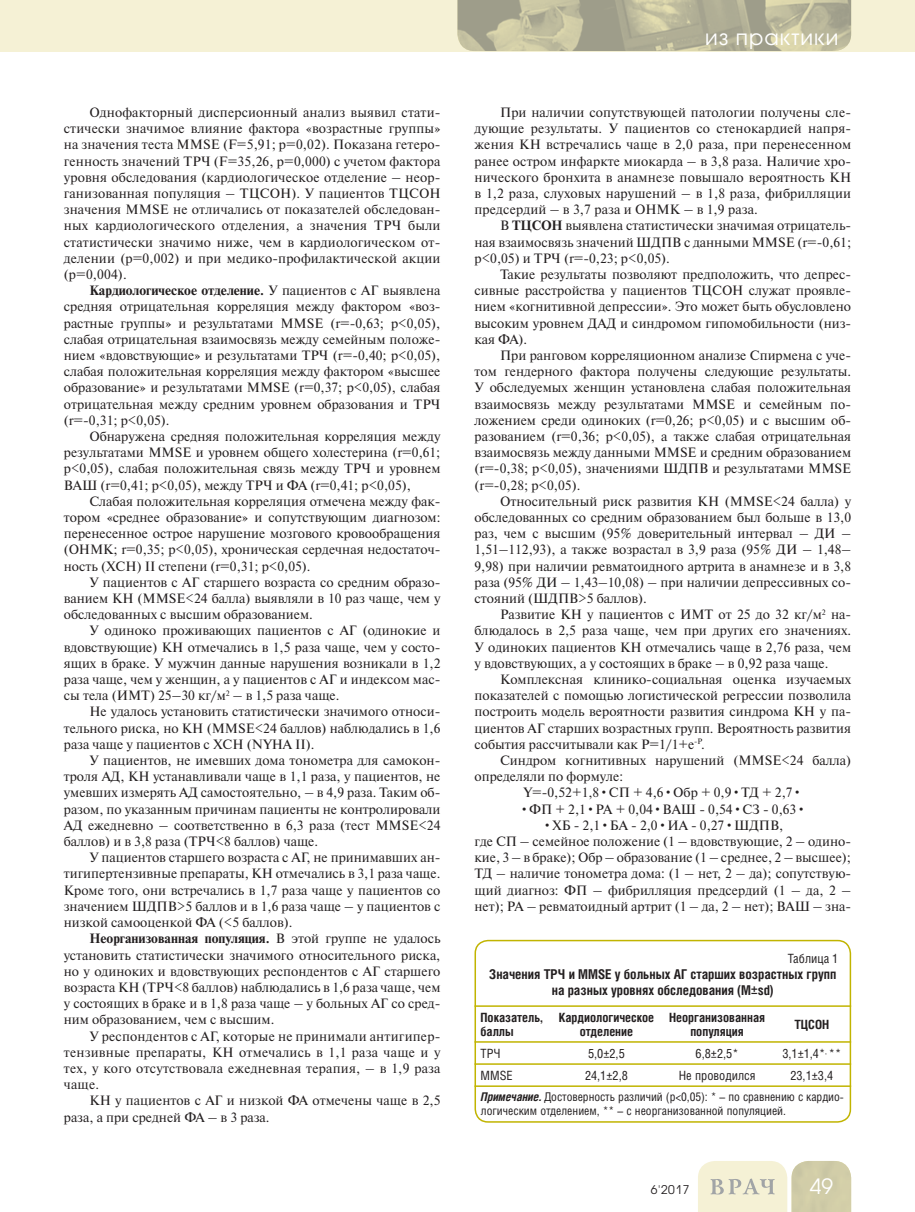
<style>
.page{position:relative;width:915px;height:1212px;background:#fff}
.page>*{position:absolute;margin:0;border:0;box-sizing:border-box;transform-origin:0 0}
.t1{font:21px "Avant Garde Gothic C";letter-spacing:.05em;color:#fff}
.t2{font:13.5px/16.2px "Newton C";color:#231f20;text-align:justify}
.t3{font:700 13.5px/16.2px "Helios Cond";color:#231f20;text-align:center}
.t4{font:700 12.75px/13.5px "Helios Cond";color:#231f20;text-align:center}
.t5{font:12.75px "Helios Cond";color:#231f20}
.t6{font:12px/14.4px "Helios Cond";color:#231f20}
.t7{font:12px "Avant Garde Gothic C";color:#231f20}
.s1{font-weight:700}
.s2{font-weight:700;font-style:italic}
</style>
<div class="page">
<div style="left:0;top:0;width:914px;height:51px;background:#f5f1d5"></div>
<svg style="left:698px;top:1161px;width:152px;height:51px;background:#e3e0c4"></svg>
<img style="left:457px;top:0;width:393px;height:51px">
<div style="left:474px;top:940px;width:376px;height:183px;border:2px solid #c1b400;border-radius:13px"></div>
<hr style="left:474px;top:1005px;width:376px;height:2px;background:#c1b400">
<hr style="left:474px;top:1041px;width:376px;height:2px;background:#c1b400">
<hr style="left:474px;top:1063px;width:376px;height:2px;background:#c1b400">
<hr style="left:474px;top:1085px;width:376px;height:2px;background:#c1b400">
<p class="t2" style="left:64px;top:106px;width:378px;text-indent:26px">Однофакторный дисперсионный анализ выявил стати&shy;стически значимое влияние фактора «возрастные группы» на значения теста MMSE (F=5,91; р=0,02). Показана гетеро&shy;генность значений ТРЧ (F=35,26, р=0,000) с учетом фактора уровня обследования (кардиологическое отделение – неор&shy;ганизованная популяция – ТЦСОН). У пациентов ТЦСОН значения MMSE не отличались от показателей обследован&shy;ных кардиологического отделения, а значения ТРЧ были статистически значимо ниже, чем в кардиологическом от&shy;делении (р=0,002) и при медико-профилактической акции (р=0,004).</p>
<p class="t2" style="left:64px;top:284px;width:378px;text-indent:26px"><span class="s1">Кардиологическое отделение.</span> У пациентов с АГ выявлена средняя отрицательная корреляция между фактором «воз&shy;растные группы» и результатами MMSE (r=-0,63; p&lt;0,05), слабая отрицательная взаимосвязь между семейным положе&shy;нием «вдовствующие» и результатами ТРЧ (r=-0,40; p&lt;0,05), слабая положительная корреляция между фактором «высшее образование» и результатами MMSE (r=0,37; p&lt;0,05), слабая отрицательная между средним уровнем образования и ТРЧ (r=-0,31; p&lt;0,05).</p>
<p class="t2" style="left:64px;top:430px;width:378px;text-indent:26px">Обнаружена средняя положительная корреляция между результатами MMSE и уровнем общего холестерина (r=0,61; p&lt;0,05), слабая положительная связь между ТРЧ и уровнем ВАШ (r=0,41; p&lt;0,05), между ТРЧ и ФА (r=0,41; p&lt;0,05),</p>
<p class="t2" style="left:64px;top:494px;width:378px;text-indent:26px">Слабая положительная корреляция отмечена между фак&shy;тором «среднее образование» и сопутствующим диагнозом: перенесенное острое нарушение мозгового кровообращения (ОНМК; r=0,35; p&lt;0,05), хроническая сердечная недостаточ&shy;ность (ХСН) II степени (r=0,31; p&lt;0,05).</p>
<p class="t2" style="left:64px;top:575px;width:378px;text-indent:26px">У пациентов с АГ старшего возраста со средним образо&shy;ванием КН (MMSE&lt;24 балла) выявляли в 10 раз чаще, чем у обследованных с высшим образованием.</p>
<p class="t2" style="left:64px;top:624px;width:378px;text-indent:26px">У одиноко проживающих пациентов с АГ (одинокие и вдовствующие) КН отмечались в 1,5 раза чаще, чем у состо&shy;ящих в браке. У мужчин данные нарушения возникали в 1,2 раза чаще, чем у женщин, а у пациентов с АГ и индексом мас&shy;сы тела (ИМТ) 25–30 кг/м<sup>2</sup> – в 1,5 раза чаще.</p>
<p class="t2" style="left:64px;top:705px;width:378px;text-indent:26px">Не удалось установить статистически значимого относи&shy;тельного риска, но КН (MMSE&lt;24 баллов) наблюдались в 1,6 раза чаще у пациентов с ХСН (NYHA II).</p>
<p class="t2" style="left:64px;top:754px;width:378px;text-indent:26px">У пациентов, не имевших дома тонометра для самокон&shy;троля АД, КН устанавливали чаще в 1,1 раза, у пациентов, не умевших измерять АД самостоятельно, – в 4,9 раза. Таким об&shy;разом, по указанным причинам пациенты не контролировали АД ежедневно – соответственно в 6,3 раза (тест MMSE&lt;24 баллов) и в 3,8 раза (ТРЧ&lt;8 баллов) чаще.</p>
<p class="t2" style="left:64px;top:851px;width:378px;text-indent:26px">У пациентов старшего возраста с АГ, не принимавших ан&shy;тигипертензивные препараты, КН отмечались в 3,1 раза чаще.<br>Кроме того, они встречались в 1,7 раза чаще у пациентов со значением ШДПВ&gt;5 баллов и в 1,6 раза чаще – у пациентов с низкой самооценкой ФА (&lt;5 баллов).</p>
<p class="t2" style="left:64px;top:932px;width:378px;text-indent:26px"><span class="s1">Неорганизованная популяция.</span> В этой группе не удалось установить статистически значимого относительного риска, но у одиноких и вдовствующих респондентов с АГ старшего возраста КН (ТРЧ&lt;8 баллов) наблюдались в 1,6 раза чаще, чем у состоящих в браке и в 1,8 раза чаще – у больных АГ со сред&shy;ним образованием, чем с высшим.</p>
<p class="t2" style="left:64px;top:1029px;width:378px;text-indent:26px">У респондентов с АГ, которые не принимали антигипер&shy;тензивные препараты, КН отмечались в 1,1 раза чаще и у тех, у кого отсутствовала ежедневная терапия, – в 1,9 раза чаще.</p>
<p class="t2" style="left:64px;top:1094px;width:378px;text-indent:26px">КН у пациентов с АГ и низкой ФА отмечены чаще в 2,5 раза, а при средней ФА – в 3 раза.</p>
<h1 class="t1" style="left:704px;top:27px;width:135px">из практики</h1>
<p class="t2" style="left:474px;top:106px;width:378px;text-indent:26px">При наличии сопутствующей патологии получены сле&shy;дующие результаты. У пациентов со стенокардией напря&shy;жения КН встречались чаще в 2,0 раза, при перенесенном ранее остром инфаркте миокарда – в 3,8 раза. Наличие хро&shy;нического бронхита в анамнезе повышало вероятность КН в 1,2 раза, слуховых нарушений – в 1,8 раза, фибрилляции предсердий – в 3,7 раза и ОНМК – в 1,9 раза.</p>
<p class="t2" style="left:474px;top:219px;width:378px;text-indent:26px">В <span class="s1">ТЦСОН</span> выявлена статистически значимая отрицатель&shy;ная взаимосвязь значений ШДПВ с данными MMSE (r=-0,61; p&lt;0,05) и ТРЧ (r=-0,23; p&lt;0,05).</p>
<p class="t2" style="left:474px;top:268px;width:378px;text-indent:26px">Такие результаты позволяют предположить, что депрес&shy;сивные расстройства у пациентов ТЦСОН служат проявле&shy;нием «когнитивной депрессии». Это может быть обусловлено высоким уровнем ДАД и синдромом гипомобильности (низ&shy;кая ФА).</p>
<p class="t2" style="left:474px;top:349px;width:378px;text-indent:26px">При ранговом корреляционном анализе Спирмена с уче&shy;том гендерного фактора получены следующие результаты.<br>У обследуемых женщин установлена слабая положительная взаимосвязь между результатами MMSE и семейным по&shy;ложением среди одиноких (r=0,26; p&lt;0,05) и с высшим об&shy;разованием (r=0,36; p&lt;0,05), а также слабая отрицательная взаимосвязь между данными MMSE и средним образованием (r=-0,38; p&lt;0,05), значениями ШДПВ и результатами MMSE (r=-0,28; p&lt;0,05).</p>
<p class="t2" style="left:474px;top:494px;width:378px;text-indent:26px">Относительный риск развития КН (MMSE&lt;24 балла) у обследованных со средним образованием был больше в 13,0 раз, чем с высшим (95% доверительный интервал – ДИ – 1,51–112,93), а также возрастал в 3,9 раза (95% ДИ – 1,48– 9,98) при наличии ревматоидного артрита в анамнезе и в 3,8 раза (95% ДИ – 1,43–10,08) – при наличии депрессивных со&shy;стояний (ШДПВ&gt;5 баллов).</p>
<p class="t2" style="left:474px;top:608px;width:378px;text-indent:26px">Развитие КН у пациентов с ИМТ от 25 до 32 кг/м<sup>2</sup> на&shy;блюдалось в 2,5 раза чаще, чем при других его значениях.<br>У одиноких пациентов КН отмечались чаще в 2,76 раза, чем у вдовствующих, а у состоящих в браке – в 0,92 раза чаще.</p>
<p class="t2" style="left:474px;top:673px;width:378px;text-indent:26px">Комплексная клинико-социальная оценка изучаемых показателей с помощью логистической регрессии позволила построить модель вероятности развития синдрома КН у па&shy;циентов АГ старших возрастных групп. Вероятность развития события рассчитывали как Р=1/1+е<sup>-Р</sup>.</p>
<p class="t2" style="left:500px;top:754px;width:352px">Синдром когнитивных нарушений (MMSE&lt;24 балла)</p>
<p class="t2" style="left:474px;top:770px;width:150px">определяли по формуле:</p>
<p class="t2" style="left:523px;top:786px;width:280px">Y=-0,52+1,8•СП + 4,6•Обр + 0,9•ТД + 2,7•</p>
<p class="t2" style="left:519px;top:802px;width:288px">•ФП + 2,1•РА + 0,04•ВАШ - 0,54•СЗ - 0,63•</p>
<p class="t2" style="left:474px;top:818px;width:378px;text-align:center">•ХБ - 2,1•БА - 2,0•ИА - 0,27•ШДПВ,<br>где СП – семейное положение (1 – вдовствующие, 2 – одино&shy;кие, 3 – в браке); Обр – образование (1 – среднее, 2 – высшее); ТД – наличие тонометра дома: (1 – нет, 2 – да); сопутствую&shy;щий диагноз: ФП – фибрилляция предсердий (1 – да, 2 – нет); РА – ревматоидный артрит (1 – да, 2 – нет); ВАШ – зна-</p>
<p class="t5" style="left:787px;top:953px;width:52px">Таблица 1</p>
<p class="t3" style="left:489px;top:967px;width:348px">Значения ТРЧ и MMSE у больных АГ старших возрастных групп на разных уровнях обследования (M±sd)</p>
<p class="t4" style="left:480px;top:1012px;width:63px;text-align:left">Показатель, баллы</p>
<p class="t4" style="left:558px;top:1012px;width:97px">Кардиологическое отделение</p>
<p class="t4" style="left:669px;top:1012px;width:97px">Неорганизованная популяция</p>
<p class="t4" style="left:794px;top:1019px;width:36px">ТЦСОН</p>
<p class="t5" style="left:480px;top:1048px;width:22px">ТРЧ</p>
<p class="t5" style="left:588px;top:1048px;width:38px">5,0±2,5</p>
<p class="t5" style="left:695px;top:1048px;width:44px">6,8±2,5*</p>
<p class="t5" style="left:782px;top:1048px;width:60px">3,1±1,4*<sup>,</sup> **</p>
<p class="t5" style="left:480px;top:1070px;width:34px">MMSE</p>
<p class="t5" style="left:584px;top:1070px;width:44px">24,1±2,8</p>
<p class="t5" style="left:678px;top:1070px;width:78px">Не проводился</p>
<p class="t5" style="left:790px;top:1070px;width:44px">23,1±3,4</p>
<p class="t6" style="left:480px;top:1090px;width:364px"><span class="s2">Примечание.</span> Достоверность различий (р&lt;0,05): * – по сравнению с кардио&shy;логическим отделением, ** – с неорганизованной популяцией.</p>
<p class="t7" style="left:650px;top:1184px;width:40px">6'2017</p>
<h1 class="t1" style="left:809px;top:1177px;width:25px">49</h1>
</div>
